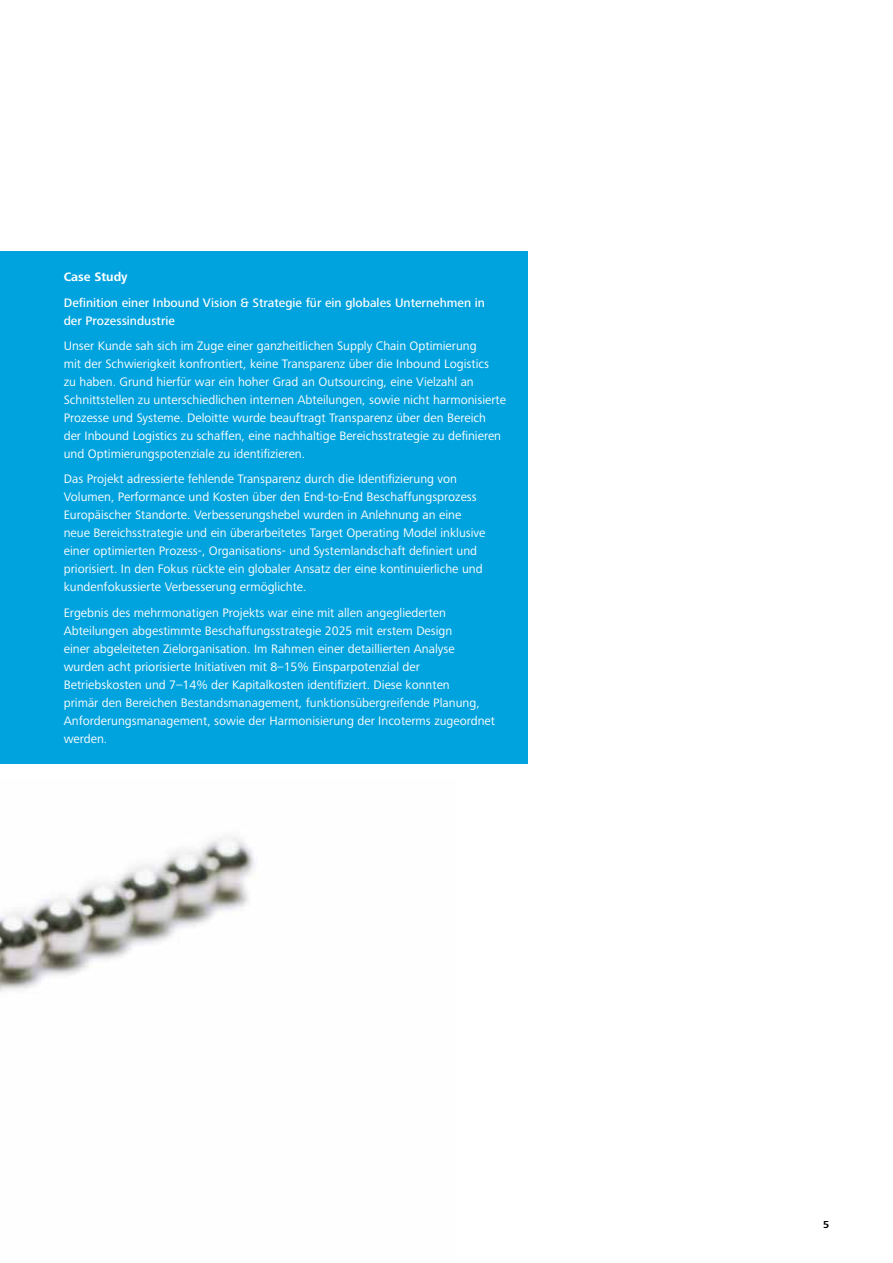
<style>
.page{position:relative;width:893px;height:1263px;background:#fff}
.page>*{position:absolute;margin:0;border:0;box-sizing:border-box;transform-origin:0 0}
.t1{font:12.75px/18px "Frutiger Next Pro";color:#fff}
.t2{font:500 12.75px/18px "Frutiger Next Pro";color:#fff}
.t3{font:700 12.75px "Frutiger Next Pro";color:#fff}
.t4{font:700 10.5px "Frutiger Next Pro";color:#000}
</style>
<div class="page">
<img style="left:0;top:837px;width:255px;height:155px">
<div style="left:0;top:251px;width:527px;height:513px;background:#00a3de"></div>
<p class="t3" style="left:64px;top:270px;width:65px">Case Study</p>
<p class="t2" style="left:64px;top:293px;width:423px">Definition einer Inbound Vision &amp; Strategie für ein globales Unternehmen in der Prozessindustrie</p>
<p class="t1" style="left:64px;top:337px;width:444px">Unser Kunde sah sich im Zuge einer ganzheitlichen Supply Chain Optimierung<br>mit der Schwierigkeit konfrontiert, keine Transparenz über die Inbound Logistics<br>zu haben. Grund hierfür war ein hoher Grad an Outsourcing, eine Vielzahl an Schnittstellen zu unterschiedlichen internen Abteilungen, sowie nicht harmonisierte Prozesse und Systeme. Deloitte wurde beauftragt Transparenz über den Bereich der Inbound Logistics zu schaffen, eine nachhaltige Bereichsstrategie zu definieren und Optimierungspotenziale zu identifizieren.</p>
<p class="t1" style="left:64px;top:470px;width:423px">Das Projekt adressierte fehlende Transparenz durch die Identifizierung von Volumen, Performance und Kosten über den End-to-End Beschaffungsprozess Europäischer Standorte. Verbesserungshebel wurden in Anlehnung an eine neue Bereichsstrategie und ein überarbeitetes Target Operating Model inklusive einer optimierten Prozess-, Organisations- und Systemlandschaft definiert und priorisiert. In den Fokus rückte ein globaler Ansatz der eine kontinuierliche und kundenfokussierte Verbesserung ermöglichte.</p>
<p class="t1" style="left:64px;top:603px;width:433px">Ergebnis des mehrmonatigen Projekts war eine mit allen angegliederten Abteilungen abgestimmte Beschaffungsstrategie 2025 mit erstem Design<br>einer abgeleiteten Zielorganisation. Im Rahmen einer detaillierten Analyse wurden acht priorisierte Initiativen mit 8–15% Einsparpotenzial der Betriebskosten und 7–14% der Kapitalkosten identifiziert. Diese konnten<br>primär den Bereichen Bestandsmanagement, funktionsübergreifende Planung, Anforderungsmanagement, sowie der Harmonisierung der Incoterms zugeordnet werden.</p>
<p class="t4" style="left:823px;top:1218px;width:8px">5</p>
</div>
